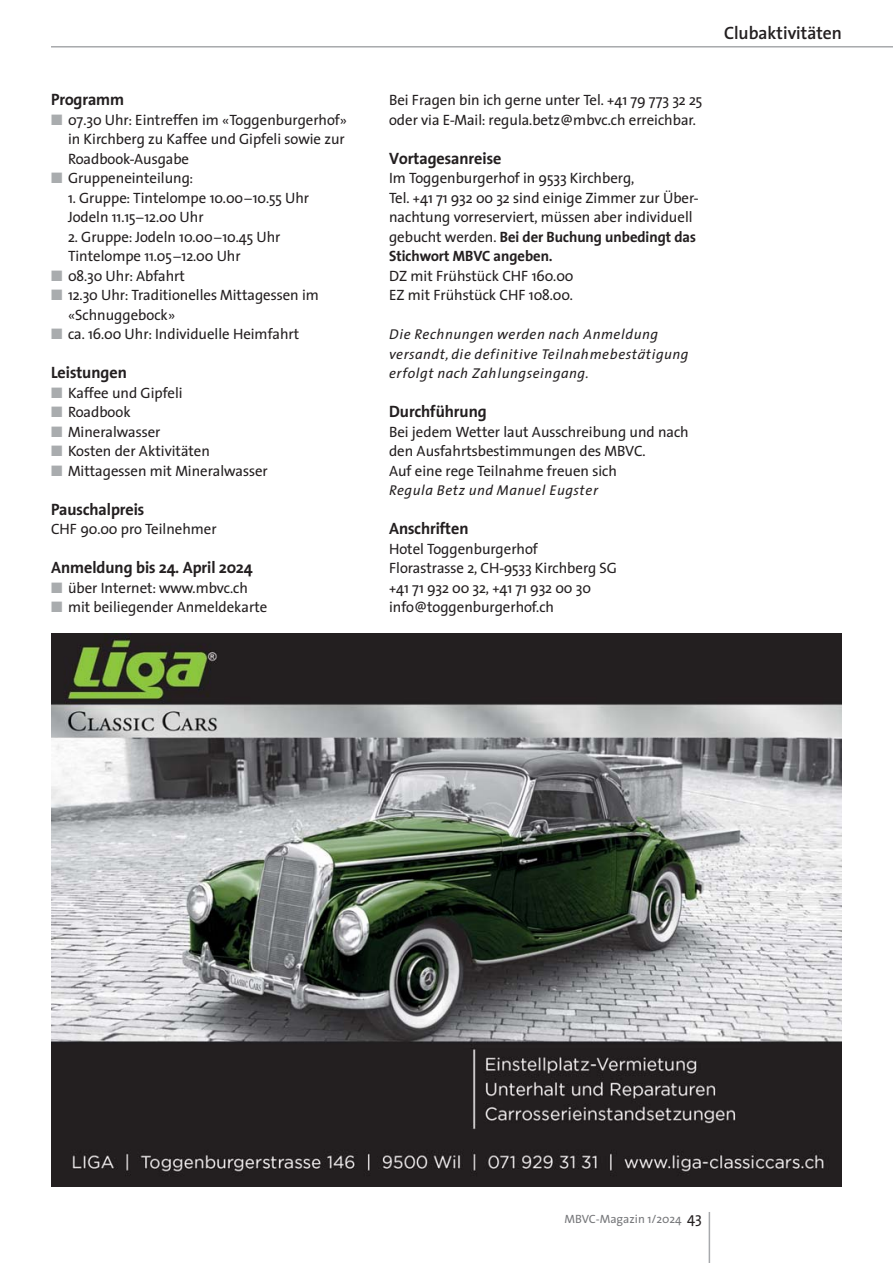
<style>
.page{position:relative;width:893px;height:1263px;background:#fff}
.page>*{position:absolute;margin:0;border:0;box-sizing:border-box;transform-origin:0 0}
.t1{font:600 18px "Thesis Sans";color:#231f20}
.t2{font:700 16.5px "Thesis Sans";color:#231f20}
.t3{font:15px/19.5px "Thesis Sans";color:#231f20}
.t4{font:italic 14.25px/19.5px "Thesis Sans";color:#231f20}
.t5{font:12px "The Sans";color:#77787b}
.s1{color:#a9acae}
.s2{font-weight:700}
.s3{font-family:"Thesis Sans";font-size:15px;color:#231f20}
</style>
<div class="page">
<hr style="left:709px;top:1212px;width:1px;height:51px;background:#a7a9ac">
<hr style="left:51px;top:46px;width:842px;height:2px;background:#a7a9ac">
<img style="left:51px;top:634px;width:791px;height:552px">
<p class="t2" style="left:51px;top:93px;width:75px">Programm</p>
<p class="t3" style="left:68px;top:111px;width:281px;text-indent:-17px"><span class="s1">■</span> 07.30 Uhr: Eintreffen im «Toggenburgerhof» in Kirchberg zu Kaffee und Gipfeli sowie zur<br>Roadbook-Ausgabe</p>
<p class="t3" style="left:51px;top:170px;width:143px"><span class="s1">■</span> Gruppeneinteilung:</p>
<p class="t3" style="left:68px;top:189px;width:243px">1. Gruppe: Tintelompe 10.00–10.55 Uhr<br>Jodeln 11.15–12.00 Uhr</p>
<p class="t3" style="left:68px;top:228px;width:214px">2. Gruppe: Jodeln 10.00–10.45 Uhr<br>Tintelompe 11.05–12.00 Uhr</p>
<p class="t3" style="left:51px;top:267px;width:136px"><span class="s1">■</span> 08.30 Uhr: Abfahrt</p>
<p class="t3" style="left:68px;top:287px;width:252px;text-indent:-17px"><span class="s1">■</span> 12.30 Uhr: Traditionelles Mittagessen im «Schnuggebock»</p>
<p class="t3" style="left:51px;top:326px;width:250px"><span class="s1">■</span> ca. 16.00 Uhr: Individuelle Heimfahrt</p>
<p class="t2" style="left:51px;top:366px;width:77px">Leistungen</p>
<p class="t3" style="left:51px;top:384px;width:133px"><span class="s1">■</span> Kaffee und Gipfeli</p>
<p class="t3" style="left:51px;top:404px;width:81px"><span class="s1">■</span> Roadbook</p>
<p class="t3" style="left:51px;top:423px;width:111px"><span class="s1">■</span> Mineralwasser</p>
<p class="t3" style="left:51px;top:443px;width:160px"><span class="s1">■</span> Kosten der Aktivitäten</p>
<p class="t3" style="left:51px;top:462px;width:218px"><span class="s1">■</span> Mittagessen mit Mineralwasser</p>
<p class="t2" style="left:51px;top:503px;width:95px">Pauschalpreis</p>
<p class="t3" style="left:51px;top:521px;width:167px">CHF 90.00 pro Teilnehmer</p>
<p class="t2" style="left:51px;top:561px;width:203px">Anmeldung bis 24. April 2024</p>
<p class="t3" style="left:51px;top:579px;width:198px"><span class="s1">■</span> über Internet: www.mbvc.ch</p>
<p class="t3" style="left:51px;top:599px;width:218px"><span class="s1">■</span> mit beiliegender Anmeldekarte</p>
<p class="t3" style="left:389px;top:92px;width:315px">Bei Fragen bin ich gerne unter Tel. +41 79 773 32 25 oder via E-Mail: regula.betz@mbvc.ch erreichbar.</p>
<p class="t2" style="left:389px;top:152px;width:114px">Vortagesanreise</p>
<p class="t3" style="left:389px;top:170px;width:311px">Im Toggenburgerhof in 9533 Kirchberg,<br>Tel. +41 71 932 00 32 sind einige Zimmer zur Über&shy;nachtung vorreserviert, müssen aber individuell gebucht werden. <span class="s2">Bei der Buchung unbedingt das Stichwort MBVC angeben.</span></p>
<p class="t3" style="left:389px;top:267px;width:186px">DZ mit Frühstück CHF 160.00<br>EZ mit Frühstück CHF 108.00.</p>
<p class="t4" style="left:389px;top:326px;width:301px">Die Rechnungen werden nach Anmeldung versandt, die definitive Teilnahmebestätigung erfolgt nach Zahlungseingang.</p>
<p class="t2" style="left:389px;top:405px;width:99px">Durchführung</p>
<p class="t3" style="left:389px;top:423px;width:301px">Bei jedem Wetter laut Ausschreibung und nach den Ausfahrtsbestimmungen des MBVC.<br>Auf eine rege Teilnahme freuen sich</p>
<p class="t4" style="left:389px;top:482px;width:211px">Regula Betz und Manuel Eugster</p>
<p class="t2" style="left:389px;top:522px;width:81px">Anschriften</p>
<p class="t3" style="left:389px;top:540px;width:229px">Hotel Toggenburgerhof<br>Florastrasse 2, CH-9533 Kirchberg SG +41 71 932 00 32, +41 71 932 00 30 info@toggenburgerhof.ch</p>
<p class="t1" style="left:724px;top:26px;width:119px">Clubaktivitäten</p>
<p class="t5" style="left:564px;top:1214px;width:139px">MBVC-Magazin 1/2024 <span class="s3">43</span></p>
</div>
